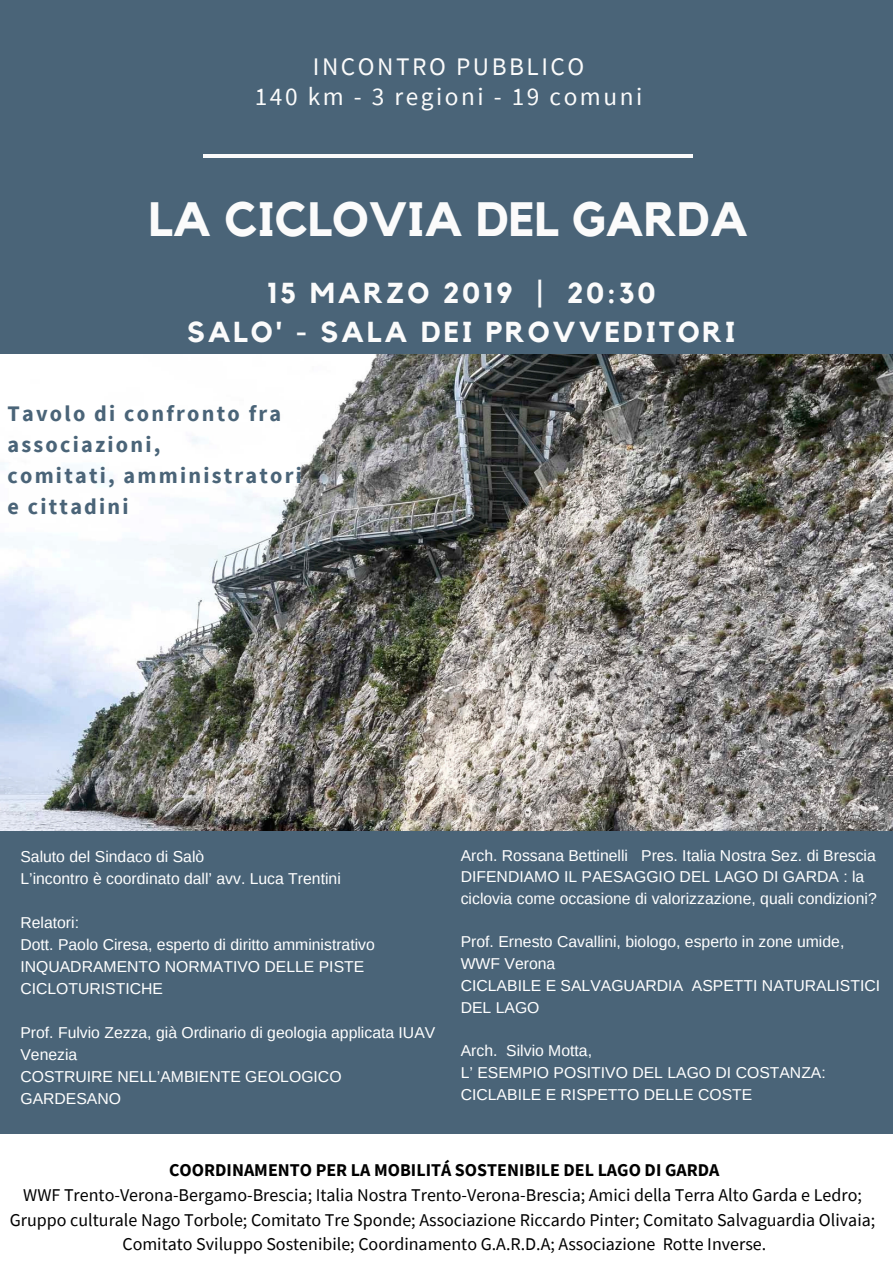
<style>
.page{position:relative;width:893px;height:1263px;background:#4a6478}
.page>*{position:absolute;margin:0;border:0;box-sizing:border-box;transform-origin:0 0}
.t1{font:700 48px "Kollektif";color:#fbfbfb}
.t2{font:700 28.8px/39.8px "Kollektif";letter-spacing:.1em;color:#fbfbfb;text-align:center}
.t3{font:25.28px/30px "Source Sans Pro";letter-spacing:.1em;color:#fbfbfb;text-align:center}
.t4{font:700 22.2px/31px "Source Sans Pro";letter-spacing:.1em;color:#4a6478}
.t5{font:18px/24.7px "Source Sans Pro";color:#000;text-align:center}
.t6{font:700 18px "Source Sans Pro";color:#000}
.t7{font:15.75px/22px "Arimo";color:#fff}
</style>
<div class="page">
<img style="left:0;top:354px;width:893px;height:476px">
<hr style="left:203px;top:154px;width:490px;height:4px;background:#fbfbfb">
<div style="left:0;top:1134px;width:893px;height:129px;background:#fff"></div>
<h3 class="t3" style="left:255px;top:51px;width:389px">INCONTRO PUBBLICO<br>140 km - 3 regioni - 19 comuni</h3>
<h1 class="t1" style="left:149px;top:198px;width:601px">LA CICLOVIA DEL GARDA</h1>
<h2 class="t2" style="left:187px;top:274px;width:550px">15 MARZO 2019 | 20:30<br>SALO' - SALA DEI PROVVEDITORI</h2>
<h3 class="t4" style="left:8px;top:398px;width:296px">Tavolo di confronto fra associazioni,<br>comitati, amministratori e cittadini</h3>
<p class="t7" style="left:20px;top:845px;width:322px">Saluto del Sindaco di Salò<br>L’incontro è coordinato dall’ avv. Luca Trentini</p>
<p class="t7" style="left:20px;top:911px;width:356px">Relatori:<br>Dott. Paolo Ciresa, esperto di diritto amministrativo<br>INQUADRAMENTO NORMATIVO DELLE PISTE<br>CICLOTURISTICHE</p>
<p class="t7" style="left:20px;top:1022px;width:416px">Prof. Fulvio Zezza, già Ordinario di geologia applicata IUAV<br>Venezia<br>COSTRUIRE NELL’AMBIENTE GEOLOGICO<br>GARDESANO</p>
<p class="t7" style="left:461px;top:844px;width:417px;line-height:21.8px">Arch. Rossana Bettinelli Pres. Italia Nostra Sez. di Brescia<br>DIFENDIAMO IL PAESAGGIO DEL LAGO DI GARDA : la ciclovia come occasione di valorizzazione, quali condizioni?</p>
<p class="t7" style="left:461px;top:931px;width:421px;line-height:21.8px">Prof. Ernesto Cavallini, biologo, esperto in zone umide,<br>WWF Verona<br>CICLABILE E SALVAGUARDIA ASPETTI NATURALISTICI<br>DEL LAGO</p>
<p class="t7" style="left:461px;top:1040px;width:366px;line-height:21.8px">Arch. Silvio Motta,<br>L’ ESEMPIO POSITIVO DEL LAGO DI COSTANZA:<br>CICLABILE E RISPETTO DELLE COSTE</p>
<p class="t6" style="left:169px;top:1158px;width:552px">COORDINAMENTO PER LA MOBILITÁ SOSTENIBILE DEL LAGO DI GARDA</p>
<p class="t5" style="left:10px;top:1182px;width:867px">WWF Trento-Verona-Bergamo-Brescia; Italia Nostra Trento-Verona-Brescia; Amici della Terra Alto Garda e Ledro;<br>Gruppo culturale Nago Torbole; Comitato Tre Sponde; Associazione Riccardo Pinter; Comitato Salvaguardia Olivaia;<br>Comitato Sviluppo Sostenibile; Coordinamento G.A.R.D.A; Associazione Rotte Inverse.</p>
</div>
